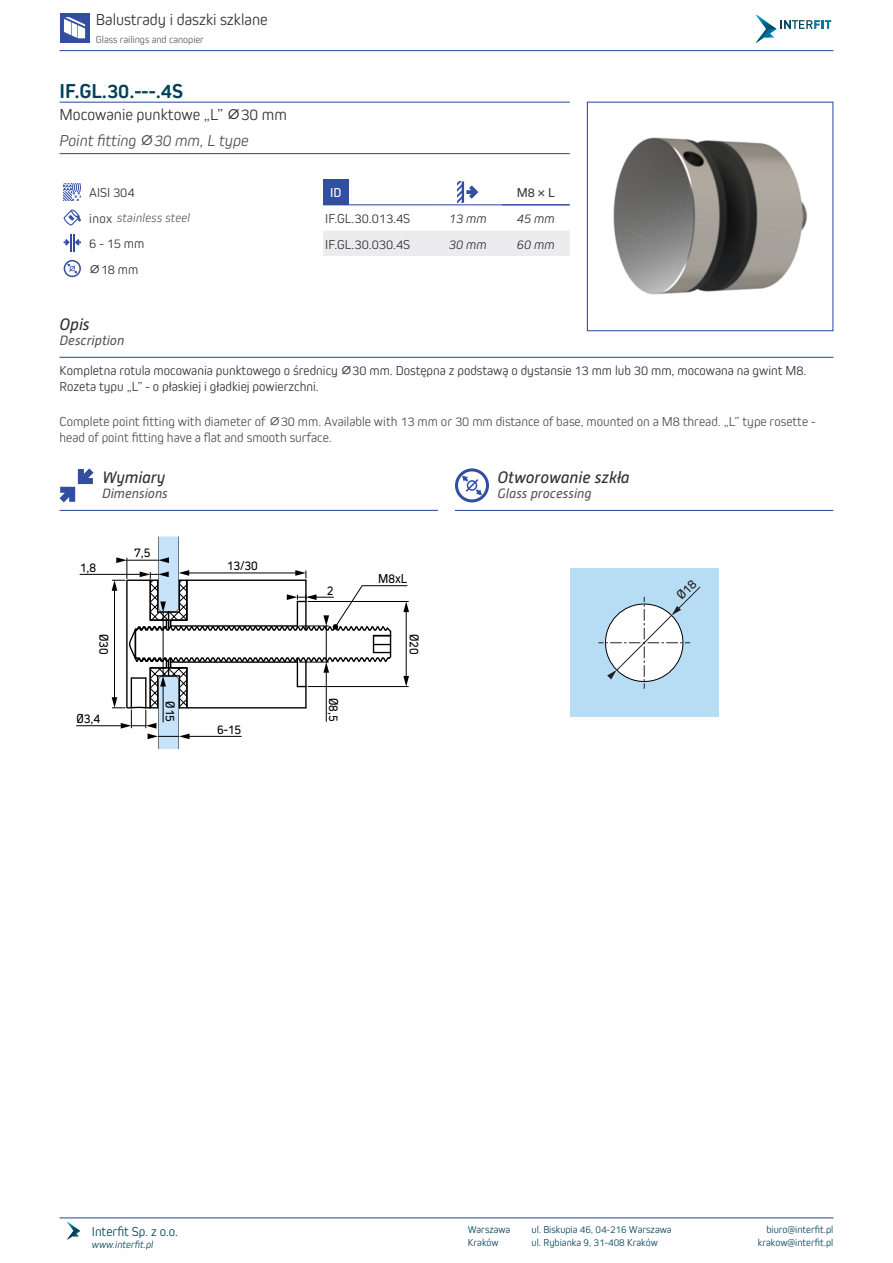
<style>
.page{position:relative;width:893px;height:1263px;background:#fff}
.page>*{position:absolute;margin:0;border:0;box-sizing:border-box;transform-origin:0 0}
.Numer_ID{font:700 21px "Kiro";color:#004058}
.Nazwa_PL{font:300 16.5px "Kiro";color:#312f30}
.Podpis_nad_PL_-_do_lewej{font:italic 16.5px "Alwyn New";color:#312f30}
.Nazwa_EN{font:italic 300 16.5px "Kiro";color:#4b4c4d}
.Opis_produktu_EN{font:300 13.5px/16.2px "Kiro";color:#4b4c4d}
.Opis_produktu_PL{font:300 13.5px/16.2px "Kiro";color:#312f30}
.t1{font:13.5px "Kiro";color:#000;scale:.93 1}
.Podpis_nad_EN_-_do_lewej{font:italic 13.5px "Alwyn New";color:#57585a}
.Wiersze_podstawowe_tabeli_-_1_kolumna{font:300 13.5px "Kiro";color:#312f30}
.Atrybut_PL{font:300 13.5px "Kiro";color:#312f30}
.Wiersze_podstawowe_tabeli_-_kolumny{font:italic 300 13.5px "Kiro";color:#312f30}
.t2{font:300 13.5px "Kiro";color:#004058}
.Nagłówek_tabeli_-_1_kolumna{font:13.5px "Kiro";color:#3e3e3f}
.Nagłówek_tabeli_-_1_kolumna-2{font:13.5px "Kiro";color:#fff}
.Atrybut_PL-2{font:italic 300 12.75px "Kiro";letter-spacing:.025em;color:#57585a}
.t3{font:300 10.5px "Kiro";color:#004058}
.t4{font:300 10.5px "Kiro";color:#57585a}
.t5{font:italic 300 10.5px "Kiro";color:#004058}
.s1{font-style:normal;font-size:13.5px;color:#312f30}
</style>
<div class="page">
<hr style="left:60px;top:1217px;width:773px;height:1px;background:#324ea1">
<hr style="left:60px;top:50px;width:773px;height:1px;background:#324ea1">
<svg style="left:756px;top:15px;width:75px;height:28px"></svg>
<img style="left:613px;top:137px;width:195px;height:158px">
<div style="left:587px;top:102px;width:246px;height:229px;border:1px solid #324ea1"></div>
<svg style="left:64px;top:183px;width:17px;height:18px"></svg>
<svg style="left:64px;top:209px;width:17px;height:17px"></svg>
<svg style="left:64px;top:234px;width:17px;height:18px"></svg>
<svg style="left:64px;top:260px;width:17px;height:17px"></svg>
<svg style="left:455px;top:468px;width:34px;height:34px"></svg>
<hr style="left:77px;top:725px;width:46px;height:1px;background:#000">
<hr style="left:80px;top:574px;width:62px;height:1px;background:#000">
<svg style="left:112px;top:536px;width:297px;height:213px"></svg>
<div style="left:570px;top:568px;width:149px;height:149px;background:#b7ddf5"></div>
<hr style="left:60px;top:102px;width:510px;height:1px;background:#324ea1">
<div style="left:323px;top:179px;width:26px;height:26px;background:#324ea1"></div>
<div style="left:323px;top:231px;width:247px;height:25px;background:#ececee"></div>
<hr style="left:502px;top:204px;width:68px;height:2px;background:#324ea1">
<hr style="left:349px;top:204px;width:85px;height:1px;background:#324ea1">
<hr style="left:434px;top:204px;width:68px;height:1px;background:#324ea1">
<svg style="left:457px;top:181px;width:21px;height:22px"></svg>
<hr style="left:462px;top:181px;width:2px;height:22px;background:#324ea1">
<hr style="left:60px;top:153px;width:510px;height:1px;background:#324ea1">
<hr style="left:60px;top:357px;width:773px;height:1px;background:#324ea1">
<hr style="left:60px;top:510px;width:378px;height:1px;background:#324ea1">
<hr style="left:455px;top:510px;width:378px;height:1px;background:#324ea1">
<svg style="left:60px;top:468px;width:34px;height:34px"></svg>
<svg style="left:67px;top:1222px;width:13px;height:18px"></svg>
<div style="left:60px;top:13px;width:30px;height:30px;background:#324ea1"></div>
<svg style="left:64px;top:17px;width:21px;height:21px"></svg>
<svg style="left:598px;top:586px;width:103px;height:103px"></svg>
<p class="Nazwa_PL" style="left:96px;top:10px;width:173px">Balustrady i daszki szklane</p>
<p class="t4" style="left:96px;top:33px;width:110px">Glass railings and canopier</p>
<p class="Numer_ID" style="left:60px;top:79px;width:125px">IF.GL.30.---.4S</p>
<p class="Nazwa_PL" style="left:60px;top:105px;width:229px">Mocowanie punktowe „L” ⌀30 mm</p>
<p class="Nazwa_EN" style="left:60px;top:131px;width:191px">Point fitting ⌀30 mm, L type</p>
<p class="Atrybut_PL" style="left:89px;top:185px;width:47px">AISI 304</p>
<p class="Atrybut_PL-2" style="left:89px;top:211px;width:102px"><span class="s1">inox</span> stainless steel</p>
<p class="Atrybut_PL" style="left:89px;top:236px;width:57px">6 - 15 mm</p>
<p class="Atrybut_PL" style="left:89px;top:261px;width:51px">⌀18 mm</p>
<p class="Nagłówek_tabeli_-_1_kolumna-2" style="left:330px;top:185px;width:13px">ID</p>
<p class="Nagłówek_tabeli_-_1_kolumna" style="left:517px;top:185px;width:39px">M8 × L</p>
<p class="Wiersze_podstawowe_tabeli_-_1_kolumna" style="left:325px;top:211px;width:86px">IF.GL.30.013.4S</p>
<p class="Wiersze_podstawowe_tabeli_-_kolumny" style="left:449px;top:211px;width:39px">13 mm</p>
<p class="Wiersze_podstawowe_tabeli_-_kolumny" style="left:517px;top:211px;width:39px">45 mm</p>
<p class="Wiersze_podstawowe_tabeli_-_1_kolumna" style="left:325px;top:236px;width:86px">IF.GL.30.030.4S</p>
<p class="Wiersze_podstawowe_tabeli_-_kolumny" style="left:449px;top:236px;width:39px">30 mm</p>
<p class="Wiersze_podstawowe_tabeli_-_kolumny" style="left:517px;top:236px;width:39px">60 mm</p>
<p class="Podpis_nad_PL_-_do_lewej" style="left:60px;top:315px;width:32px">Opis</p>
<p class="Podpis_nad_EN_-_do_lewej" style="left:60px;top:332px;width:66px">Description</p>
<p class="Opis_produktu_PL" style="left:60px;top:362px;width:748px">Kompletna rotula mocowania punktowego o średnicy ⌀30 mm. Dostępna z podstawą o dystansie 13 mm lub 30 mm, mocowana na gwint M8.<br>Rozeta typu „L” - o płaskiej i gładkiej powierzchni.</p>
<p class="Opis_produktu_EN" style="left:60px;top:413px;width:757px">Complete point fitting with diameter of ⌀30 mm. Available with 13 mm or 30 mm distance of base, mounted on a M8 thread. „L” type rosette - head of point fitting have a flat and smooth surface.</p>
<p class="Podpis_nad_PL_-_do_lewej" style="left:102px;top:468px;width:65px">Wymiary</p>
<p class="Podpis_nad_PL_-_do_lewej" style="left:497px;top:468px;width:134px">Otworowanie szkła</p>
<p class="Podpis_nad_EN_-_do_lewej" style="left:102px;top:486px;width:67px">Dimensions</p>
<p class="Podpis_nad_EN_-_do_lewej" style="left:497px;top:486px;width:96px">Glass processing</p>
<p class="t1" style="left:134px;top:545px;width:19px">7,5</p>
<p class="t1" style="left:80px;top:559px;width:19px">1,8</p>
<p class="t1" style="left:227px;top:558px;width:35px">13/30</p>
<p class="t1" style="left:112px;top:634px;width:24px;rotate:90deg">Ø30</p>
<p class="t1" style="left:77px;top:711px;width:27px">Ø3,4</p>
<p class="t1" style="left:178px;top:701px;width:24px;rotate:90deg">Ø15</p>
<p class="t1" style="left:217px;top:721px;width:27px">6-15</p>
<p class="t1" style="left:327px;top:582px;width:9px">2</p>
<p class="t1" style="left:341px;top:698px;width:27px;rotate:90deg">Ø8,5</p>
<p class="t1" style="left:378px;top:571px;width:33px">M8xL</p>
<p class="t1" style="left:422px;top:634px;width:24px;rotate:90deg">Ø20</p>
<p class="t2" style="left:92px;top:1223px;width:88px">Interfit Sp. z o.o.</p>
<p class="t5" style="left:92px;top:1239px;width:63px">www.interfit.pl</p>
<p class="t3" style="left:468px;top:1224px;width:44px">Warszawa</p>
<p class="t3" style="left:531px;top:1224px;width:142px">ul. Biskupia 46, 04-216 Warszawa</p>
<p class="t3" style="left:766px;top:1224px;width:68px">biuro@interfit.pl</p>
<p class="t3" style="left:468px;top:1236px;width:32px">Kraków</p>
<p class="t3" style="left:531px;top:1236px;width:128px">ul. Rybianka 9, 31-408 Kraków</p>
<p class="t3" style="left:758px;top:1236px;width:77px">krakow@interfit.pl</p>
</div>
